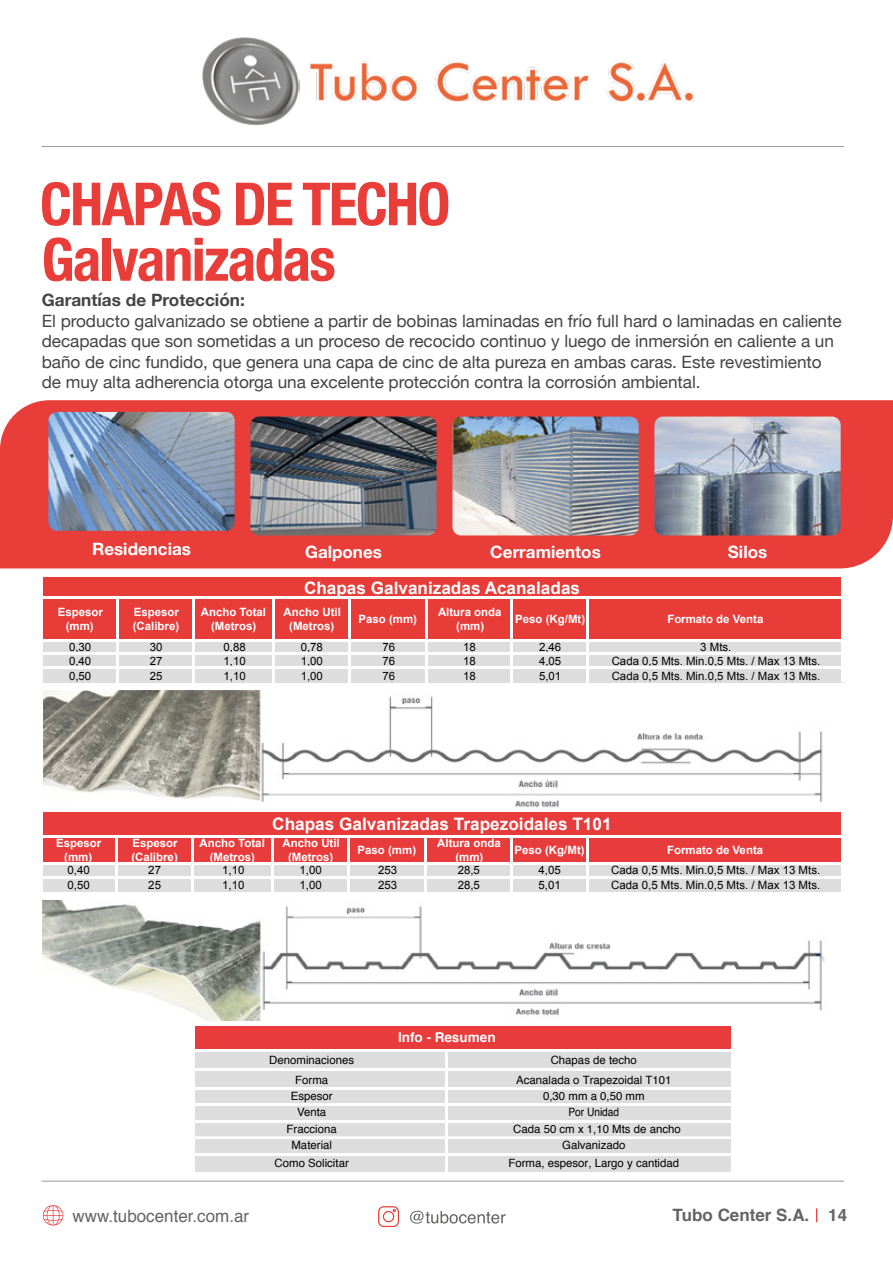
<style>
.page{position:relative;width:893px;height:1263px;background:#fff}
.page>*{position:absolute;margin:0;border:0;box-sizing:border-box;transform-origin:0 0}
.t1{font:700 condensed 59.55px "Helvetica Neue";letter-spacing:-.03em;color:#e83d39}
.t2{font:700 17.25px "Arial";color:#fff}
.t3{font:700 17.1px "Arial";color:#fff}
.t4{font:16.95px/20.4px "Helvetica Neue";letter-spacing:-.005em;color:#444}
.t5{font:700 16.95px "Helvetica Neue";color:#fff}
.t6{font:700 16.95px "Helvetica Neue";color:#444}
.t7{font:16.95px "Helvetica";color:#646463}
.t8{font:700 16.95px "Helvetica";color:#646463}
.t9{font:700 13.5px "Helvetica";color:#fff}
.t10{font:11.4px/13.6px "Arial";color:#000;text-align:center}
.t11{font:700 11.4px/13.6px "Arial";color:#fff;text-align:center}
.t12{font:11.4px "Helvetica";color:#000}
.t13{font:11.4px "Helvetica";color:#000;scale:.89 1}
</style>
<div class="page">
<hr style="left:41px;top:146px;width:803px;height:1px;background:#9c9b9b">
<hr style="left:41px;top:1181px;width:803px;height:1px;background:#9c9b9b">
<svg style="left:816px;top:1208px;width:1px;height:14px"></svg>
<img style="left:202px;top:37px;width:98px;height:89px">
<img style="left:309px;top:61px;width:385px;height:41px">
<svg style="left:43px;top:1205px;width:20px;height:20px"></svg>
<svg style="left:378px;top:1206px;width:128px;height:22px"></svg>
<div style="left:0;top:400px;width:893px;height:168px;background:#e83d39"></div>
<img style="left:43px;top:900px;width:782px;height:121px">
<img style="left:48px;top:412px;width:187px;height:119px">
<img style="left:250px;top:417px;width:187px;height:118px">
<img style="left:452px;top:417px;width:187px;height:118px">
<img style="left:654px;top:417px;width:187px;height:118px">
<div style="left:42px;top:577px;width:801px;height:64px;background:#e83c39"></div>
<div style="left:42px;top:640px;width:801px;height:42px;background:#ddd"></div>
<hr style="left:41px;top:573px;width:2px;height:109px;background:#fff">
<hr style="left:117px;top:598px;width:2px;height:84px;background:#fff">
<hr style="left:193px;top:598px;width:2px;height:84px;background:#fff">
<hr style="left:272px;top:598px;width:3px;height:84px;background:#fff">
<hr style="left:348px;top:598px;width:3px;height:84px;background:#fff">
<hr style="left:426px;top:598px;width:2px;height:84px;background:#fff">
<hr style="left:511px;top:598px;width:2px;height:84px;background:#fff">
<hr style="left:587px;top:598px;width:2px;height:84px;background:#fff">
<hr style="left:841px;top:577px;width:2px;height:105px;background:#fff">
<hr style="left:43px;top:596px;width:800px;height:2px;background:#fff">
<hr style="left:43px;top:639px;width:800px;height:2px;background:#fff">
<hr style="left:43px;top:653px;width:800px;height:2px;background:#fff">
<hr style="left:43px;top:666px;width:800px;height:3px;background:#fff">
<img style="left:44px;top:690px;width:779px;height:118px">
<div style="left:195px;top:1026px;width:535px;height:24px;background:#e83b3b"></div>
<div style="left:195px;top:1050px;width:535px;height:122px;background:#dcdddc"></div>
<hr style="left:445px;top:1050px;width:3px;height:122px;background:#fff">
<hr style="left:194px;top:1049px;width:536px;height:3px;background:#fff">
<hr style="left:194px;top:1068px;width:536px;height:2px;background:#fff">
<hr style="left:194px;top:1103px;width:536px;height:3px;background:#fff">
<hr style="left:194px;top:1087px;width:536px;height:2px;background:#fff">
<hr style="left:194px;top:1120px;width:536px;height:2px;background:#fff">
<hr style="left:194px;top:1136px;width:536px;height:3px;background:#fff">
<hr style="left:194px;top:1153px;width:536px;height:2px;background:#fff">
<div style="left:43px;top:812px;width:800px;height:52px;background:#e83b3b"></div>
<div style="left:43px;top:863px;width:800px;height:29px;background:#ddd"></div>
<hr style="left:115px;top:837px;width:3px;height:55px;background:#fff">
<hr style="left:191px;top:837px;width:3px;height:55px;background:#fff">
<hr style="left:271px;top:837px;width:2px;height:55px;background:#fff">
<hr style="left:347px;top:837px;width:3px;height:55px;background:#fff">
<hr style="left:425px;top:837px;width:2px;height:55px;background:#fff">
<hr style="left:510px;top:837px;width:2px;height:55px;background:#fff">
<hr style="left:586px;top:837px;width:2px;height:55px;background:#fff">
<hr style="left:841px;top:812px;width:2px;height:80px;background:#fff">
<hr style="left:41px;top:835px;width:802px;height:2px;background:#fff">
<hr style="left:41px;top:862px;width:802px;height:2px;background:#fff">
<hr style="left:41px;top:876px;width:802px;height:2px;background:#fff">
<h1 class="t1" style="left:40px;top:155px;width:412px">CHAPAS DE TECHO</h1>
<h1 class="t1" style="left:41px;top:210px;width:296px">Galvanizadas</h1>
<p class="t6" style="left:42px;top:287px;width:205px">Garantías de Protección:</p>
<p class="t4" style="left:42px;top:312px;width:801px">El producto galvanizado se obtiene a partir de bobinas laminadas en frío full hard o laminadas en caliente decapadas que son sometidas a un proceso de recocido continuo y luego de inmersión en caliente a un baño de cinc fundido, que genera una capa de cinc de alta pureza en ambas caras. Este revestimiento de muy alta adherencia otorga una excelente protección contra la corrosión ambiental.</p>
<p class="t5" style="left:92px;top:536px;width:100px">Residencias</p>
<p class="t5" style="left:305px;top:539px;width:78px">Galpones</p>
<p class="t5" style="left:490px;top:539px;width:112px">Cerramientos</p>
<p class="t5" style="left:728px;top:539px;width:41px">Silos</p>
<p class="t3" style="left:304px;top:576px;width:277px">Chapas Galvanizadas Acanaladas</p>
<p class="t11" style="left:58px;top:605px;width:47px">Espesor (mm)</p>
<p class="t11" style="left:133px;top:605px;width:48px;text-align:left">Espesor (Calibre)</p>
<p class="t11" style="left:201px;top:605px;width:67px">Ancho Total (Metros)</p>
<p class="t11" style="left:284px;top:605px;width:59px">Ancho Util (Metros)</p>
<p class="t11" style="left:359px;top:612px;width:60px">Paso (mm)</p>
<p class="t11" style="left:438px;top:605px;width:65px">Altura onda (mm)</p>
<p class="t11" style="left:515px;top:612px;width:71px">Peso (Kg/Mt)</p>
<p class="t10" style="left:69px;top:640px;width:24px">0,30</p>
<p class="t10" style="left:150px;top:640px;width:14px">30</p>
<p class="t10" style="left:223px;top:640px;width:24px">0,88</p>
<p class="t10" style="left:301px;top:640px;width:24px">0,78</p>
<p class="t10" style="left:382px;top:640px;width:14px">76</p>
<p class="t10" style="left:463px;top:640px;width:14px">18</p>
<p class="t10" style="left:539px;top:640px;width:24px">2,46</p>
<p class="t10" style="left:69px;top:654px;width:24px">0,40</p>
<p class="t10" style="left:150px;top:654px;width:14px">27</p>
<p class="t10" style="left:223px;top:654px;width:24px">1,10</p>
<p class="t10" style="left:301px;top:654px;width:24px">1,00</p>
<p class="t10" style="left:382px;top:654px;width:14px">76</p>
<p class="t10" style="left:463px;top:654px;width:14px">18</p>
<p class="t10" style="left:539px;top:654px;width:24px">4,05</p>
<p class="t10" style="left:69px;top:669px;width:24px">0,50</p>
<p class="t10" style="left:150px;top:669px;width:14px">25</p>
<p class="t10" style="left:223px;top:669px;width:24px">1,10</p>
<p class="t10" style="left:301px;top:669px;width:24px">1,00</p>
<p class="t10" style="left:382px;top:669px;width:14px">76</p>
<p class="t10" style="left:463px;top:669px;width:14px">18</p>
<p class="t10" style="left:539px;top:669px;width:24px">5,01</p>
<p class="t11" style="left:667px;top:612px;width:98px">Formato de Venta</p>
<p class="t10" style="left:612px;top:640px;width:210px">3 Mts.<br>Cada 0,5 Mts. Min.0,5 Mts. / Max 13 Mts.</p>
<p class="t10" style="left:612px;top:669px;width:210px">Cada 0,5 Mts. Min.0,5 Mts. / Max 13 Mts.</p>
<p class="t2" style="left:272px;top:812px;width:341px">Chapas Galvanizadas Trapezoidales T101</p>
<p class="t11" style="left:56px;top:836px;width:47px">Espesor (mm)</p>
<p class="t11" style="left:131px;top:836px;width:48px;text-align:left">Espesor (Calibre)</p>
<p class="t11" style="left:199px;top:836px;width:67px">Ancho Total (Metros)</p>
<p class="t11" style="left:282px;top:836px;width:59px">Ancho Util (Metros)</p>
<p class="t11" style="left:358px;top:843px;width:60px">Paso (mm)</p>
<p class="t11" style="left:437px;top:836px;width:65px">Altura onda (mm)</p>
<p class="t11" style="left:515px;top:843px;width:72px">Peso (Kg/Mt)</p>
<p class="t11" style="left:667px;top:843px;width:98px">Formato de Venta</p>
<p class="t10" style="left:611px;top:863px;width:210px;line-height:15.1px;text-align:left">Cada 0,5 Mts. Min.0,5 Mts. / Max 13 Mts.<br>Cada 0,5 Mts. Min.0,5 Mts. / Max 13 Mts.</p>
<p class="t10" style="left:68px;top:863px;width:24px">0,40</p>
<p class="t10" style="left:148px;top:863px;width:14px">27</p>
<p class="t10" style="left:222px;top:863px;width:24px">1,10</p>
<p class="t10" style="left:300px;top:863px;width:24px">1,00</p>
<p class="t10" style="left:378px;top:863px;width:21px">253</p>
<p class="t10" style="left:458px;top:863px;width:24px">28,5</p>
<p class="t10" style="left:538px;top:863px;width:24px">4,05</p>
<p class="t10" style="left:68px;top:879px;width:24px">0,50</p>
<p class="t10" style="left:148px;top:879px;width:14px">25</p>
<p class="t10" style="left:222px;top:879px;width:24px">1,10</p>
<p class="t10" style="left:300px;top:879px;width:24px">1,00</p>
<p class="t10" style="left:378px;top:879px;width:21px">253</p>
<p class="t10" style="left:458px;top:879px;width:24px">28,5</p>
<p class="t10" style="left:538px;top:879px;width:24px">5,01</p>
<p class="t9" style="left:398px;top:1027px;width:99px">Info - Resumen</p>
<p class="t12" style="left:269px;top:1051px;width:86px">Denominaciones</p>
<p class="t12" style="left:551px;top:1051px;width:88px">Chapas de techo</p>
<p class="t12" style="left:295px;top:1071px;width:34px">Forma</p>
<p class="t12" style="left:516px;top:1071px;width:157px">Acanalada o Trapezoidal T101</p>
<p class="t12" style="left:291px;top:1087px;width:43px">Espesor</p>
<p class="t12" style="left:543px;top:1087px;width:103px">0,30 mm a 0,50 mm</p>
<p class="t12" style="left:297px;top:1104px;width:31px">Venta</p>
<p class="t13" style="left:568px;top:1104px;width:59px">Por Unidad</p>
<p class="t12" style="left:287px;top:1120px;width:52px">Fracciona</p>
<p class="t12" style="left:513px;top:1120px;width:169px">Cada 50 cm x 1,10 Mts de ancho</p>
<p class="t12" style="left:291px;top:1136px;width:42px">Material</p>
<p class="t12" style="left:562px;top:1136px;width:65px">Galvanizado</p>
<p class="t12" style="left:275px;top:1154px;width:76px">Como Solicitar</p>
<p class="t12" style="left:508px;top:1154px;width:172px">Forma, espesor, Largo y cantidad</p>
<p class="t7" style="left:73px;top:1203px;width:178px">www.tubocenter.com.ar</p>
<p class="t8" style="left:673px;top:1202px;width:176px">Tubo Center S.A. 14</p>
</div>
